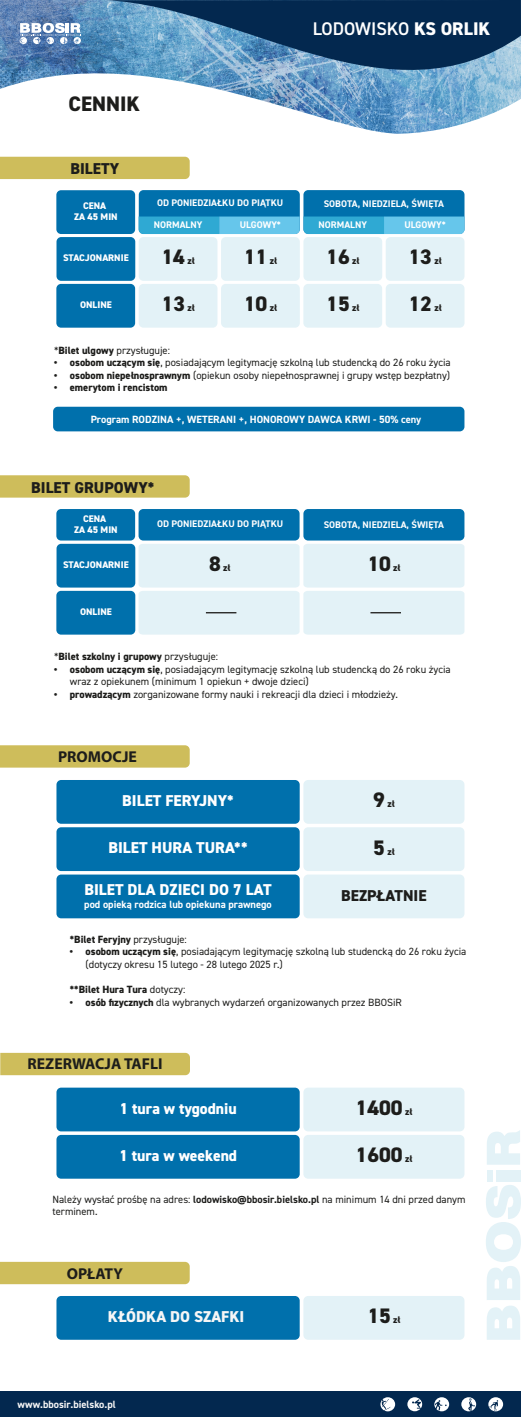
<style>
.page{position:relative;width:521px;height:1417px;background:#fff}
.page>*{position:absolute;margin:0;border:0;box-sizing:border-box;transform-origin:0 0}
.t1{font:800 21px "DIN2014";color:#1d1d1b}
.t2{font:600 18.29px "DIN2014";color:#fff}
.t3{font:800 15.75px "DIN2014";color:#fff}
.t4{font:700 15.75px "Myriad Pro";color:#1d1d1b}
.t5{font:800 15.75px "DIN2014";color:#1d1d1b}
.t6{font:800 15.75px "DIN2014";color:#f6f6f6}
.t7{font:10.5px/12.6px "DIN2014";color:#1d1d1b}
.t8{font:800 10.5px "DIN2014";color:#1d1d1b}
.t9{font:700 10.5px "DIN2014";color:#fff}
.t10{font:700 10.5px "DIN2014";color:#f6f6f6}
.t11{font:800 9.89px "DIN2014";color:#fff}
.t12{font:700 9.62px "DIN2014";color:#fff}
.t13{font:800 9.62px/10.5px "DIN2014";color:#fff;text-align:center}
.t14{font:800 9.62px "DIN2014";color:#1d1d1b}
.s1{font-weight:800}
.s2{font-size:9.62px}
.s3{font-size:21px}
.s4{font-weight:400}
.s5{font-weight:700}
</style>
<div class="page">
<img style="left:0;top:0;width:451px;height:134px">
<div style="left:0;top:745px;width:190px;height:22px;background:#cebd5b"></div>
<div style="left:56px;top:827px;width:244px;height:43px;background:#0070ac;border-radius:5px"></div>
<div style="left:56px;top:779px;width:244px;height:44px;background:#0070ac;border-radius:5px"></div>
<div style="left:303px;top:827px;width:161px;height:43px;background:#e3f2f7;border-radius:5px"></div>
<div style="left:56px;top:874px;width:244px;height:44px;background:#0070ac;border-radius:5px"></div>
<div style="left:303px;top:874px;width:161px;height:44px;background:#e3f2f7;border-radius:5px"></div>
<div style="left:303px;top:779px;width:161px;height:44px;background:#e3f2f7;border-radius:5px"></div>
<svg style="left:20px;top:23px;width:62px;height:21px"></svg>
<svg style="left:107px;top:0;width:414px;height:127px"></svg>
<div style="left:496px;top:1169px;width:24px;height:12px;background:#e3f2f7"></div>
<div style="left:487px;top:1169px;width:5px;height:12px;background:#e3f2f7"></div>
<svg style="left:487px;top:1130px;width:33px;height:34px"></svg>
<svg style="left:487px;top:1305px;width:33px;height:34px"></svg>
<svg style="left:486px;top:1185px;width:35px;height:114px"></svg>
<div style="left:0;top:1391px;width:521px;height:25px;background:#03284f"></div>
<svg style="left:434px;top:1397px;width:15px;height:13px"></svg>
<svg style="left:380px;top:1397px;width:15px;height:13px"></svg>
<svg style="left:461px;top:1397px;width:15px;height:13px"></svg>
<svg style="left:488px;top:1397px;width:15px;height:13px"></svg>
<svg style="left:407px;top:1397px;width:15px;height:13px"></svg>
<div style="left:0;top:1052px;width:190px;height:22px;background:#cebd5b"></div>
<div style="left:56px;top:1134px;width:244px;height:44px;background:#0070ac;border-radius:5px"></div>
<div style="left:56px;top:1087px;width:244px;height:44px;background:#0070ac;border-radius:5px"></div>
<div style="left:303px;top:1134px;width:161px;height:44px;background:#e3f2f7;border-radius:5px"></div>
<div style="left:303px;top:1087px;width:161px;height:44px;background:#e3f2f7;border-radius:5px"></div>
<div style="left:53px;top:406px;width:411px;height:25px;background:#0070ac;border-radius:5px"></div>
<div style="left:303px;top:190px;width:161px;height:44px;background:#0070ac;border-radius:5px"></div>
<div style="left:139px;top:190px;width:161px;height:44px;background:#0070ac;border-radius:5px"></div>
<div style="left:221px;top:237px;width:79px;height:44px;background:#e3f2f7;border-radius:5px"></div>
<div style="left:139px;top:237px;width:78px;height:44px;background:#e3f2f7;border-radius:5px"></div>
<div style="left:303px;top:237px;width:79px;height:44px;background:#e3f2f7;border-radius:5px"></div>
<div style="left:386px;top:237px;width:78px;height:44px;background:#e3f2f7;border-radius:5px"></div>
<div style="left:139px;top:284px;width:78px;height:43px;background:#e3f2f7;border-radius:5px"></div>
<div style="left:221px;top:284px;width:79px;height:43px;background:#e3f2f7;border-radius:5px"></div>
<div style="left:303px;top:284px;width:79px;height:43px;background:#e3f2f7;border-radius:5px"></div>
<div style="left:386px;top:284px;width:78px;height:43px;background:#e3f2f7;border-radius:5px"></div>
<svg style="left:139px;top:216px;width:325px;height:18px;background:#4ab6dd"></svg>
<div style="left:0;top:157px;width:190px;height:22px;background:#cebd5b"></div>
<div style="left:56px;top:237px;width:79px;height:44px;background:#0070ac;border-radius:5px"></div>
<div style="left:56px;top:190px;width:79px;height:44px;background:#0070ac;border-radius:5px"></div>
<div style="left:56px;top:284px;width:79px;height:43px;background:#0070ac;border-radius:5px"></div>
<div style="left:57px;top:543px;width:78px;height:44px;background:#0070ac;border-radius:5px"></div>
<div style="left:56px;top:590px;width:79px;height:44px;background:#0070ac;border-radius:5px"></div>
<svg style="left:139px;top:509px;width:325px;height:125px;background:#abd2e4"></svg>
<div style="left:56px;top:509px;width:79px;height:31px;background:#0070ac;border-radius:5px"></div>
<div style="left:0;top:475px;width:190px;height:22px;background:#cebd5b"></div>
<hr style="left:206px;top:612px;width:30px;height:1px;background:#1d1d1b">
<hr style="left:370px;top:612px;width:31px;height:1px;background:#1d1d1b">
<div style="left:0;top:1261px;width:190px;height:22px;background:#cebd5b"></div>
<div style="left:56px;top:1295px;width:244px;height:44px;background:#0070ac;border-radius:5px"></div>
<div style="left:303px;top:1295px;width:161px;height:44px;background:#e3f2f7;border-radius:5px"></div>
<h1 class="t1" style="left:69px;top:89px;width:73px">CENNIK</h1>
<h3 class="t5" style="left:71px;top:158px;width:50px">BILETY</h3>
<h2 class="t2" style="left:313px;top:16px;width:179px">LODOWISKO <span class="s1">KS ORLIK</span></h2>
<p class="t12" style="left:157px;top:197px;width:128px">OD PONIEDZIAŁKU DO PIĄTKU</p>
<p class="t12" style="left:324px;top:197px;width:122px">SOBOTA, NIEDZIELA, ŚWIĘTA</p>
<p class="t13" style="left:74px;top:201px;width:45px">CENA<br>ZA 45 MIN</p>
<p class="t12" style="left:154px;top:219px;width:50px">NORMALNY</p>
<p class="t12" style="left:240px;top:218px;width:43px">ULGOWY*</p>
<p class="t12" style="left:319px;top:219px;width:50px">NORMALNY</p>
<p class="t12" style="left:404px;top:218px;width:43px">ULGOWY*</p>
<h1 class="t1" style="left:326px;top:243px;width:35px">16 <span class="s2">zł</span></h1>
<h1 class="t1" style="left:408px;top:243px;width:35px">13 <span class="s2">zł</span></h1>
<h1 class="t1" style="left:162px;top:290px;width:35px">13 <span class="s2">zł</span></h1>
<h1 class="t1" style="left:244px;top:290px;width:35px">10 <span class="s2">zł</span></h1>
<h1 class="t1" style="left:326px;top:290px;width:35px">15 <span class="s2">zł</span></h1>
<h1 class="t1" style="left:408px;top:290px;width:35px">12 <span class="s2">zł</span></h1>
<p class="t7" style="left:54px;top:343px;width:117px">*<span class="s1">Bilet ulgowy</span> przysługuje:</p>
<p class="t7" style="left:54px;top:356px;width:398px"><span class="s1">• osobom uczącym się</span>, posiadającym legitymację szkolną lub studencką do 26 roku życia</p>
<p class="t7" style="left:54px;top:368px;width:397px"><span class="s1">• osobom niepełnosprawnym</span> (opiekun osoby niepełnosprawnej i grupy wstęp bezpłatny)</p>
<p class="t8" style="left:54px;top:381px;width:115px">• emerytom i rencistom</p>
<h1 class="t1" style="left:161px;top:243px;width:35px">14 <span class="s2">zł</span></h1>
<h1 class="t1" style="left:244px;top:243px;width:35px">11 <span class="s2">zł</span></h1>
<p class="t13" style="left:63px;top:253px;width:67px">STACJONARNIE</p>
<p class="t13" style="left:80px;top:300px;width:33px">ONLINE</p>
<p class="t9" style="left:91px;top:412px;width:332px">Program RODZINA +, WETERANI +, HONOROWY DAWCA KRWI - 50% ceny</p>
<h3 class="t5" style="left:31px;top:476px;width:125px">BILET GRUPOWY*</h3>
<p class="t13" style="left:74px;top:513px;width:45px">CENA<br>ZA 45 MIN</p>
<p class="t13" style="left:63px;top:559px;width:67px">STACJONARNIE</p>
<p class="t12" style="left:157px;top:517px;width:128px">OD PONIEDZIAŁKU DO PIĄTKU</p>
<p class="t12" style="left:324px;top:517px;width:122px">SOBOTA, NIEDZIELA, ŚWIĘTA</p>
<p class="t11" style="left:139px;top:517px;width:52px">NORMALNY</p>
<p class="t14" style="left:209px;top:561px;width:23px"><span class="s3">8</span> zł</p>
<h1 class="t1" style="left:367px;top:550px;width:35px">10 <span class="s2">zł</span></h1>
<p class="t13" style="left:80px;top:606px;width:33px">ONLINE</p>
<p class="t8" style="left:54px;top:649px;width:165px"><span class="s4">*</span>Bilet szkolny i grupowy <span class="s4">przysługuje:</span></p>
<p class="t7" style="left:70px;top:662px;width:382px;text-indent:-16px"><span class="s1">• osobom uczącym się</span>, posiadającym legitymację szkolną lub studencką do 26 roku życia wraz z opiekunem (minimum 1 opiekun + dwoje dzieci)</p>
<p class="t7" style="left:54px;top:687px;width:345px"><span class="s1">• prowadzącym</span> zorganizowane formy nauki i rekreacji dla dzieci i młodzieży.</p>
<h3 class="t4" style="left:58px;top:746px;width:80px">PROMOCJE</h3>
<h3 class="t3" style="left:122px;top:790px;width:113px">BILET FERYJNY*</h3>
<h3 class="t3" style="left:108px;top:837px;width:141px">BILET HURA TURA**</h3>
<h3 class="t3" style="left:84px;top:879px;width:189px">BILET DLA DZIECI DO 7 LAT</h3>
<p class="t9" style="left:84px;top:896px;width:189px">pod opieką rodzica lub opiekuna prawnego</p>
<p class="t14" style="left:373px;top:797px;width:23px"><span class="s3">9</span> zł</p>
<p class="t14" style="left:373px;top:844px;width:23px"><span class="s3">5</span> zł</p>
<h3 class="t5" style="left:341px;top:884px;width:87px">BEZPŁATNIE</h3>
<p class="t8" style="left:70px;top:931px;width:119px">*Bilet Feryjny <span class="s4">przysługuje:</span></p>
<p class="t7" style="left:86px;top:944px;width:382px;text-indent:-16px"><span class="s1">• osobom uczącym się</span>, posiadającym legitymację szkolną lub studencką do 26 roku życia (dotyczy okresu 15 lutego - 28 lutego 2025 r.)</p>
<p class="t8" style="left:70px;top:982px;width:117px">**Bilet Hura Tura <span class="s4">dotyczy:</span></p>
<p class="t7" style="left:70px;top:995px;width:334px"><span class="s1">• osób fizycznych</span> dla wybranych wydarzeń organizowanych przez BBOSiR</p>
<h3 class="t4" style="left:28px;top:1052px;width:137px">REZERWACJA TAFLI</h3>
<h3 class="t3" style="left:119px;top:1097px;width:119px">1 tura w tygodniu</h3>
<h3 class="t3" style="left:119px;top:1144px;width:119px">1 tura w weekend</h3>
<h1 class="t1" style="left:356px;top:1093px;width:58px">1400 <span class="s2">zł</span></h1>
<h1 class="t1" style="left:356px;top:1140px;width:58px">1600 <span class="s2">zł</span></h1>
<p class="t7" style="left:52px;top:1192px;width:415px">Należy wysłać prośbę na adres: <span class="s5">lodowisko@bbosir.bielsko.pl</span> na minimum 14 dni przed danym terminem.</p>
<h3 class="t4" style="left:67px;top:1263px;width:57px">OPŁATY</h3>
<h3 class="t6" style="left:108px;top:1305px;width:138px">KŁÓDKA DO SZAFKI</h3>
<h1 class="t1" style="left:367px;top:1301px;width:35px">15 <span class="s2">zł</span></h1>
<p class="t10" style="left:18px;top:1397px;width:100px">www.bbosir.bielsko.pl</p>
</div>
